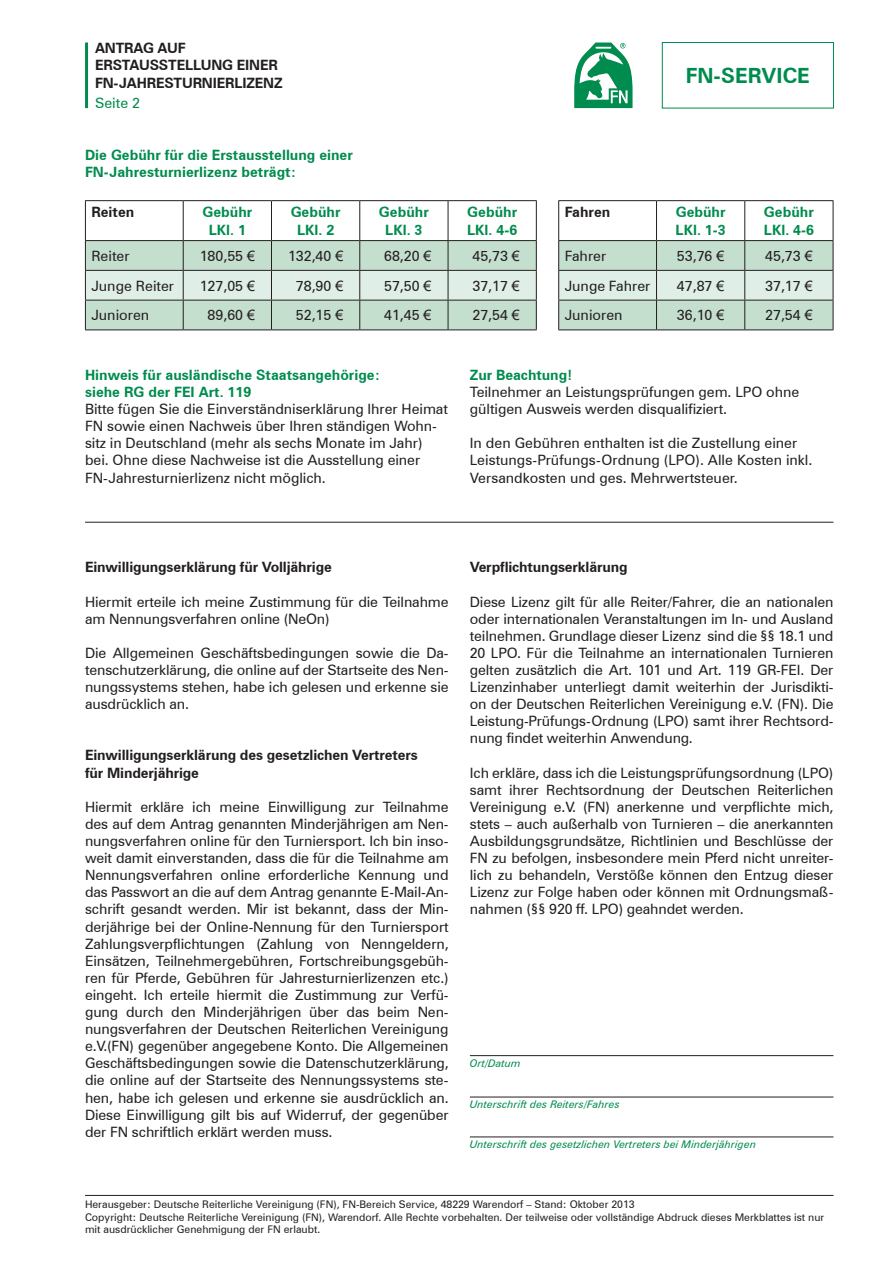
<style>
.page{position:relative;width:893px;height:1263px;background:#fff}
.page>*{position:absolute;margin:0;border:0;box-sizing:border-box;transform-origin:0 0}
.t1{font:700 21px "Zurich BT";color:#008c4e}
.t2{font:14.25px/17.1px "Zurich BT";letter-spacing:-.005em;color:#231f20}
.t3{font:700 14.25px/17.1px "Zurich BT";color:#008c4e}
.t4{font:700 14.25px/17.1px "Zurich BT";letter-spacing:-.01em;color:#231f20}
.t5{font:14.25px "Zurich BT";color:#008c4e}
.t6{font:10.5px/12.6px "Zurich BT";color:#231f20}
.t7{font:italic 10.5px "Zurich BT";color:#008c4e}
.s1{font-family:"Arial"}
.s2{font-weight:700;color:#008c4e}
</style>
<div class="page">
<div style="left:662px;top:42px;width:172px;height:66px;border:1px solid #008c4e"></div>
<svg style="left:574px;top:43px;width:59px;height:65px"></svg>
<hr style="left:85px;top:200px;width:98px;height:1px;background:#231f20">
<hr style="left:85px;top:201px;width:1px;height:39px;background:#231f20">
<hr style="left:183px;top:200px;width:88px;height:1px;background:#231f20">
<hr style="left:183px;top:201px;width:1px;height:39px;background:#231f20">
<hr style="left:271px;top:200px;width:89px;height:1px;background:#231f20">
<hr style="left:271px;top:201px;width:1px;height:39px;background:#231f20">
<hr style="left:360px;top:200px;width:88px;height:1px;background:#231f20">
<hr style="left:359px;top:201px;width:1px;height:39px;background:#231f20">
<hr style="left:448px;top:200px;width:89px;height:1px;background:#231f20">
<hr style="left:448px;top:201px;width:1px;height:39px;background:#231f20">
<hr style="left:536px;top:201px;width:1px;height:39px;background:#231f20">
<hr style="left:85px;top:240px;width:98px;height:1px;background:#231f20">
<hr style="left:183px;top:240px;width:88px;height:1px;background:#231f20">
<hr style="left:271px;top:240px;width:89px;height:1px;background:#231f20">
<hr style="left:360px;top:240px;width:88px;height:1px;background:#231f20">
<hr style="left:448px;top:240px;width:89px;height:1px;background:#231f20">
<svg style="left:85px;top:241px;width:452px;height:88px;background:#c7dccf"></svg>
<hr style="left:85px;top:329px;width:98px;height:1px;background:#231f20">
<hr style="left:183px;top:329px;width:88px;height:1px;background:#231f20">
<hr style="left:271px;top:329px;width:89px;height:1px;background:#231f20">
<hr style="left:360px;top:329px;width:88px;height:1px;background:#231f20">
<hr style="left:448px;top:329px;width:89px;height:1px;background:#231f20">
<hr style="left:558px;top:200px;width:98px;height:1px;background:#231f20">
<hr style="left:558px;top:201px;width:1px;height:39px;background:#231f20">
<hr style="left:656px;top:200px;width:89px;height:1px;background:#231f20">
<hr style="left:656px;top:201px;width:1px;height:39px;background:#231f20">
<hr style="left:745px;top:200px;width:88px;height:1px;background:#231f20">
<hr style="left:744px;top:201px;width:1px;height:39px;background:#231f20">
<hr style="left:833px;top:201px;width:1px;height:39px;background:#231f20">
<hr style="left:558px;top:240px;width:98px;height:1px;background:#231f20">
<hr style="left:656px;top:240px;width:89px;height:1px;background:#231f20">
<hr style="left:745px;top:240px;width:88px;height:1px;background:#231f20">
<svg style="left:558px;top:241px;width:276px;height:89px;background:#c4d9cc"></svg>
<hr style="left:558px;top:329px;width:98px;height:1px;background:#231f20">
<hr style="left:656px;top:329px;width:89px;height:1px;background:#231f20">
<hr style="left:745px;top:329px;width:88px;height:1px;background:#231f20">
<hr style="left:470px;top:1055px;width:363px;height:1px;background:#231f20">
<hr style="left:470px;top:1097px;width:363px;height:1px;background:#231f20">
<hr style="left:470px;top:1136px;width:363px;height:1px;background:#231f20">
<hr style="left:85px;top:522px;width:748px;height:1px;background:#231f20">
<hr style="left:85px;top:1195px;width:748px;height:1px;background:#231f20">
<hr style="left:85px;top:43px;width:3px;height:65px;background:#008c4e">
<p class="t4" style="left:95px;top:40px;width:92px">ANTRAG AUF</p>
<p class="t4" style="left:95px;top:57px;width:184px">ERSTAUSSTELLUNG EINER</p>
<p class="t4" style="left:95px;top:74px;width:189px">FN-JAHRESTURNIERLIZENZ</p>
<p class="t5" style="left:95px;top:94px;width:46px">Seite 2</p>
<p class="t1" style="left:686px;top:63px;width:125px">FN-SERVICE</p>
<p class="t3" style="left:85px;top:146px;width:269px">Die Gebühr für die Erstausstellung einer<br>FN-Jahresturnierlizenz beträgt:</p>
<p class="t4" style="left:91px;top:204px;width:44px">Reiten</p>
<p class="t3" style="left:202px;top:204px;width:51px">Gebühr</p>
<p class="t3" style="left:209px;top:221px;width:39px">LKl. 1</p>
<p class="t3" style="left:291px;top:204px;width:51px">Gebühr</p>
<p class="t3" style="left:297px;top:221px;width:39px">LKl. 2</p>
<p class="t3" style="left:379px;top:204px;width:51px">Gebühr</p>
<p class="t3" style="left:385px;top:221px;width:39px">LKl. 3</p>
<p class="t3" style="left:467px;top:204px;width:51px">Gebühr</p>
<p class="t3" style="left:467px;top:221px;width:52px">LKl. 4-6</p>
<p class="t4" style="left:565px;top:204px;width:47px">Fahren</p>
<p class="t3" style="left:676px;top:204px;width:51px">Gebühr</p>
<p class="t3" style="left:676px;top:221px;width:52px">LKl. 1-3</p>
<p class="t3" style="left:764px;top:204px;width:51px">Gebühr</p>
<p class="t3" style="left:764px;top:221px;width:52px">LKl. 4-6</p>
<p class="t2" style="left:91px;top:247px;width:40px">Reiter</p>
<p class="t2" style="left:200px;top:247px;width:57px">180,55 <span class="s1">€</span></p>
<p class="t2" style="left:288px;top:247px;width:57px">132,40 <span class="s1">€</span></p>
<p class="t2" style="left:384px;top:247px;width:49px">68,20 <span class="s1">€</span></p>
<p class="t2" style="left:472px;top:247px;width:49px">45,73 <span class="s1">€</span></p>
<p class="t2" style="left:91px;top:277px;width:84px">Junge Reiter</p>
<p class="t2" style="left:200px;top:277px;width:57px">127,05 <span class="s1">€</span></p>
<p class="t2" style="left:296px;top:277px;width:49px">78,90 <span class="s1">€</span></p>
<p class="t2" style="left:384px;top:277px;width:49px">57,50 <span class="s1">€</span></p>
<p class="t2" style="left:472px;top:277px;width:49px">37,17 <span class="s1">€</span></p>
<p class="t2" style="left:91px;top:307px;width:59px">Junioren</p>
<p class="t2" style="left:208px;top:307px;width:49px">89,60 <span class="s1">€</span></p>
<p class="t2" style="left:296px;top:307px;width:49px">52,15 <span class="s1">€</span></p>
<p class="t2" style="left:384px;top:307px;width:49px">41,45 <span class="s1">€</span></p>
<p class="t2" style="left:472px;top:307px;width:49px">27,54 <span class="s1">€</span></p>
<p class="t2" style="left:565px;top:247px;width:43px">Fahrer</p>
<p class="t2" style="left:677px;top:247px;width:49px">53,76 <span class="s1">€</span></p>
<p class="t2" style="left:765px;top:247px;width:49px">45,73 <span class="s1">€</span></p>
<p class="t2" style="left:565px;top:277px;width:87px">Junge Fahrer</p>
<p class="t2" style="left:677px;top:277px;width:49px">47,87 <span class="s1">€</span></p>
<p class="t2" style="left:765px;top:277px;width:49px">37,17 <span class="s1">€</span></p>
<p class="t2" style="left:565px;top:307px;width:59px">Junioren</p>
<p class="t2" style="left:677px;top:307px;width:49px">36,10 <span class="s1">€</span></p>
<p class="t2" style="left:765px;top:307px;width:49px">27,54 <span class="s1">€</span></p>
<p class="t3" style="left:85px;top:366px;width:297px">Hinweis für ausländische Staatsangehörige: siehe RG der FEI Art. 119</p>
<p class="t2" style="left:85px;top:400px;width:364px">Bitte fügen Sie die Einverständniserklärung Ihrer Heimat FN sowie einen Nachweis über Ihren ständigen Wohn&shy;sitz in Deutschland (mehr als sechs Monate im Jahr) bei. Ohne diese Nachweise ist die Ausstellung einer FN-Jahresturnierlizenz nicht möglich.</p>
<p class="t2" style="left:470px;top:366px;width:331px"><span class="s2">Zur Beachtung!<br></span>Teilnehmer an Leistungsprüfungen gem. LPO ohne gültigen Ausweis werden disqualifiziert.</p>
<p class="t2" style="left:470px;top:435px;width:344px">In den Gebühren enthalten ist die Zustellung einer<br>Leistungs-Prüfungs-Ordnung (LPO). Alle Kosten inkl.<br>Versandkosten und ges. Mehrwertsteuer.</p>
<p class="t4" style="left:85px;top:559px;width:248px">Einwilligungserklärung für Volljährige</p>
<p class="t2" style="left:85px;top:593px;width:365px">Hiermit erteile ich meine Zustimmung für die Teilnahme am Nennungsverfahren online (NeOn)</p>
<p class="t2" style="left:85px;top:644px;width:365px;text-align:justify">Die Allgemeinen Geschäftsbedingungen sowie die Da&shy;tenschutzerklärung, die online auf der Startseite des Nen&shy;nungssystems stehen, habe ich gelesen und erkenne sie ausdrücklich an.</p>
<p class="t4" style="left:85px;top:747px;width:334px">Einwilligungserklärung des gesetzlichen Vertreters für Minderjährige</p>
<p class="t2" style="left:85px;top:798px;width:365px;text-align:justify">Hiermit erkläre ich meine Einwilligung zur Teilnahme des auf dem Antrag genannten Minderjährigen am Nen&shy;nungsverfahren online für den Turniersport. Ich bin inso&shy;weit damit einverstanden, dass die für die Teilnahme am Nennungsverfahren online erforderliche Kennung und das Passwort an die auf dem Antrag genannte E-Mail-An&shy;schrift gesandt werden. Mir ist bekannt, dass der Min&shy;derjährige bei der Online-Nennung für den Turniersport Zahlungsverpflichtungen (Zahlung von Nenngeldern, Einsätzen, Teilnehmergebühren, Fortschreibungsgebüh&shy;ren für Pferde, Gebühren für Jahresturnierlizenzen etc.) eingeht. Ich erteile hiermit die Zustimmung zur Verfü&shy;gung durch den Minderjährigen über das beim Nen&shy;nungsverfahren der Deutschen Reiterlichen Vereinigung e.V.(FN) gegenüber angegebene Konto. Die Allgemeinen Geschäftsbedingungen sowie die Datenschutzerklärung, die online auf der Startseite des Nennungssystems ste&shy;hen, habe ich gelesen und erkenne sie ausdrücklich an.<br>Diese Einwilligung gilt bis auf Widerruf, der gegenüber der FN schriftlich erklärt werden muss.</p>
<p class="t4" style="left:470px;top:559px;width:159px">Verpflichtungserklärung</p>
<p class="t2" style="left:470px;top:593px;width:365px;text-align:justify">Diese Lizenz gilt für alle Reiter/Fahrer, die an nationalen oder internationalen Veranstaltungen im In- und Ausland teilnehmen. Grundlage dieser Lizenz sind die §§ 18.1 und 20 LPO. Für die Teilnahme an internationalen Turnieren gelten zusätzlich die Art. 101 und Art. 119 GR-FEI. Der Lizenzinhaber unterliegt damit weiterhin der Jurisdikti&shy;on der Deutschen Reiterlichen Vereinigung e.V. (FN). Die Leistung-Prüfungs-Ordnung (LPO) samt ihrer Rechtsord&shy;nung findet weiterhin Anwendung.</p>
<p class="t2" style="left:470px;top:764px;width:365px;text-align:justify">Ich erkläre, dass ich die Leistungsprüfungsordnung (LPO) samt ihrer Rechtsordnung der Deutschen Reiterlichen Vereinigung e.V. (FN) anerkenne und verpflichte mich, stets – auch außerhalb von Turnieren – die anerkannten Ausbildungsgrundsätze, Richtlinien und Beschlüsse der FN zu befolgen, insbesondere mein Pferd nicht unreiter&shy;lich zu behandeln, Verstöße können den Entzug dieser Lizenz zur Folge haben oder können mit Ordnungsmaß&shy;nahmen (§§ 920 ff. LPO) geahndet werden.</p>
<p class="t7" style="left:470px;top:1056px;width:53px">Ort/Datum</p>
<p class="t7" style="left:470px;top:1098px;width:151px">Unterschrift des Reiters/Fahres</p>
<p class="t7" style="left:470px;top:1138px;width:288px">Unterschrift des gesetzlichen Vertreters bei Minderjährigen</p>
<p class="t6" style="left:85px;top:1198px;width:551px">Herausgeber: Deutsche Reiterliche Vereinigung (FN), FN-Bereich Service, 48229 Warendorf – Stand: Oktober 2013</p>
<p class="t6" style="left:85px;top:1210px;width:741px">Copyright: Deutsche Reiterliche Vereinigung (FN), Warendorf. Alle Rechte vorbehalten. Der teilweise oder vollständige Abdruck dieses Merkblattes ist nur mit ausdrücklicher Genehmigung der FN erlaubt.</p>
</div>
